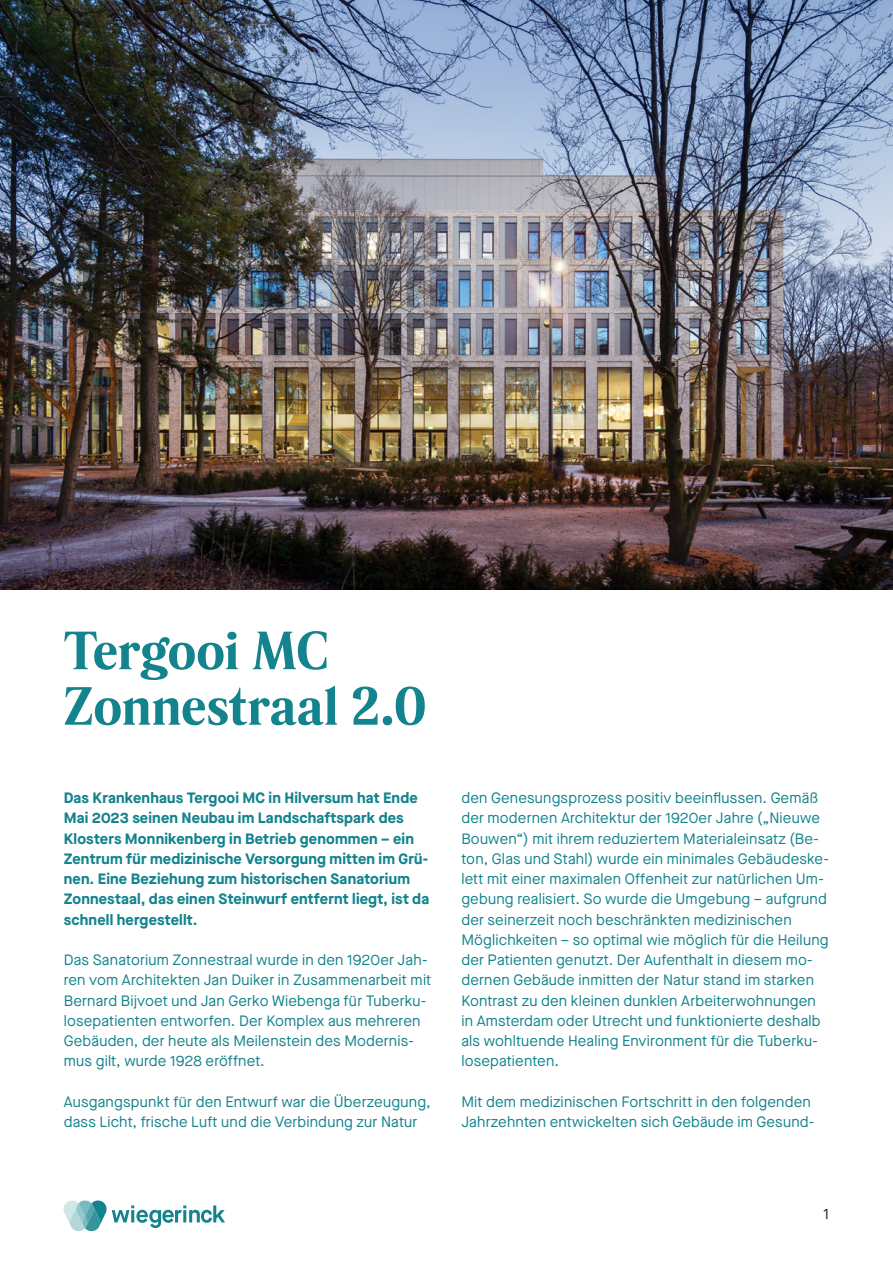
<style>
.page{position:relative;width:893px;height:1263px;background:#fff}
.page>*{position:absolute;margin:0;border:0;box-sizing:border-box;transform-origin:0 0}
.Titel_Onderzoek{font:700 51px "Rando";letter-spacing:-.005em;color:#13838d}
.Broodtekst_-_DE{font:15px/20.2px "Maison Neue";letter-spacing:.01em;color:#13838d}
.Broodtekst_-_DE-2{font:700 15px/20.2px "Maison Neue";letter-spacing:.01em;color:#13838d}
.t1{font:15px "Maison Neue";color:#231f20}
</style>
<div class="page">
<img style="left:0;top:0;width:893px;height:589px">
<svg style="left:64px;top:1200px;width:161px;height:31px"></svg>
<p class="Titel_Onderzoek" style="left:64px;top:614px;width:266px">Tergooi MC</p>
<p class="Titel_Onderzoek" style="left:64px;top:669px;width:365px">Zonnestraal 2.0</p>
<p class="Broodtekst_-_DE-2" style="left:64px;top:787px;width:367px">Das Krankenhaus Tergooi MC in Hilversum hat Ende Mai 2023 seinen Neubau im Landschaftspark des Klosters Monnikenberg in Betrieb genommen – ein Zentrum für medizinische Versorgung mitten im Grü&shy;nen. Eine Beziehung zum historischen Sanatorium Zonnestaal, das einen Steinwurf entfernt liegt, ist da schnell hergestellt.</p>
<p class="Broodtekst_-_DE" style="left:64px;top:949px;width:369px">Das Sanatorium Zonnestraal wurde in den 1920er Jah&shy;ren vom Architekten Jan Duiker in Zusammenarbeit mit Bernard Bijvoet und Jan Gerko Wiebenga für Tuberku&shy;losepatienten entworfen. Der Komplex aus mehreren Gebäuden, der heute als Meilenstein des Modernis&shy;mus gilt, wurde 1928 eröffnet.</p>
<p class="Broodtekst_-_DE" style="left:64px;top:1091px;width:368px">Ausgangspunkt für den Entwurf war die Überzeugung, dass Licht, frische Luft und die Verbindung zur Natur</p>
<p class="Broodtekst_-_DE" style="left:461px;top:787px;width:369px">den Genesungsprozess positiv beeinflussen. Gemäß der modernen Architektur der 1920er Jahre („Nieuwe Bouwen“) mit ihrem reduziertem Materialeinsatz (Be&shy;ton, Glas und Stahl) wurde ein minimales Gebäudeske&shy;lett mit einer maximalen Offenheit zur natürlichen Um&shy;gebung realisiert. So wurde die Umgebung – aufgrund der seinerzeit noch beschränkten medizinischen Möglichkeiten – so optimal wie möglich für die Heilung der Patienten genutzt. Der Aufenthalt in diesem mo&shy;dernen Gebäude inmitten der Natur stand im starken Kontrast zu den kleinen dunklen Arbeiterwohnungen in Amsterdam oder Utrecht und funktionierte deshalb als wohltuende Healing Environment für die Tuberku&shy;losepatienten.</p>
<p class="Broodtekst_-_DE" style="left:461px;top:1091px;width:355px">Mit dem medizinischen Fortschritt in den folgenden<br>Jahrzehnten entwickelten sich Gebäude im Gesund-</p>
<p class="t1" style="left:824px;top:1204px;width:7px">1</p>
</div>
